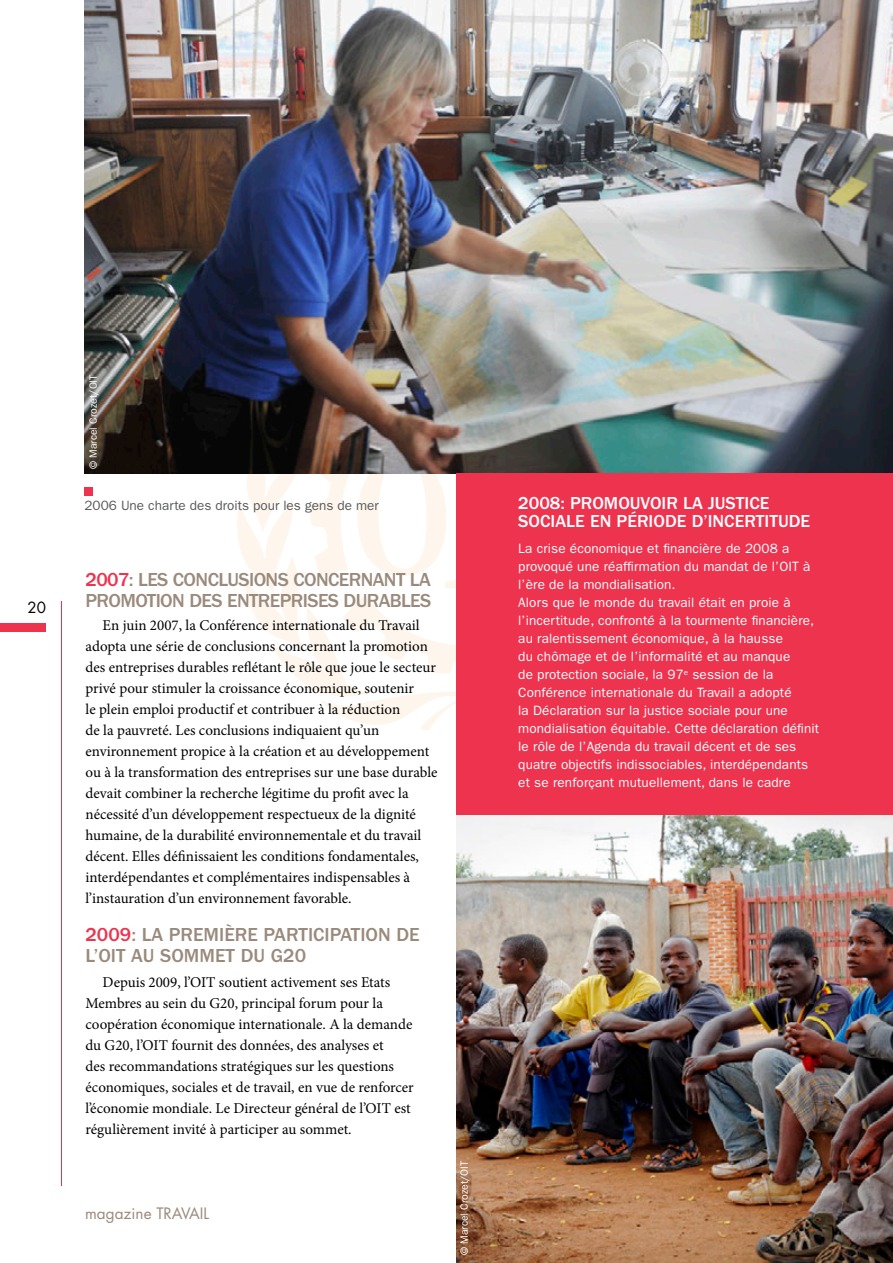
<style>
.page{position:relative;width:893px;height:1263px;background:#fff}
.page>*{position:absolute;margin:0;border:0;box-sizing:border-box;transform-origin:0 0}
.t1{font:500 19.5px/21px "ITC Franklin Gothic Std";letter-spacing:-.03em;color:#9a8a7c}
.t2{font:500 19.5px/21px "ITC Franklin Gothic Std";color:#9a8a7c}
.Title_box_white{font:500 18px/18px "ITC Franklin Gothic Std";color:#fff}
.t3{font:15.3px "Futura Std";color:#9a8a7c}
.t4{font:15px/21px "Minion Pro";color:#000}
.t5{font:15px "Futura Std";color:#000}
.box_white{font:13.5px/18px "ITC Franklin Gothic Std";letter-spacing:.01em;color:#fff}
.photo_caption{font:13.5px "ITC Franklin Gothic Std";color:#57595b}
.photo{font:10.5px "ITC Franklin Gothic Std";color:#fff}
.s1{color:#ee334f}
</style>
<div class="page">
<div style="left:0;top:623px;width:46px;height:8px;background:#ee334f"></div>
<hr style="left:61px;top:601px;width:1px;height:585px;background:#ee334f">
<svg style="left:237px;top:474px;width:219px;height:256px"></svg>
<img style="left:85px;top:0;width:808px;height:474px">
<div style="left:456px;top:474px;width:437px;height:342px;background:#ee334f"></div>
<img style="left:456px;top:816px;width:437px;height:447px">
<div style="left:85px;top:487px;width:8px;height:8px;background:#ee334f"></div>
<p class="t5" style="left:27px;top:597px;width:20px">20</p>
<p class="photo" style="left:87px;top:469px;width:96px;rotate:-90deg">© Marcel Crozet/OIT</p>
<p class="photo_caption" style="left:85px;top:498px;width:296px">2006 Une charte des droits pour les gens de mer</p>
<p class="t1" style="left:86px;top:569px;width:347px"><span class="s1">2007</span>: LES CONCLUSIONS CONCERNANT LA<br>PROMOTION DES ENTREPRISES DURABLES</p>
<p class="t4" style="left:86px;top:615px;width:354px;text-indent:17px">En juin 2007, la Conférence internationale du Travail adopta une série de conclusions concernant la promotion des entreprises durables reflétant le rôle que joue le secteur privé pour stimuler la croissance économique, soutenir<br>le plein emploi productif et contribuer à la réduction<br>de la pauvreté. Les conclusions indiquaient qu’un environnement propice à la création et au développement ou à la transformation des entreprises sur une base durable devait combiner la recherche légitime du profit avec la nécessité d’un développement respectueux de la dignité humaine, de la durabilité environnementale et du travail décent. Elles définissaient les conditions fondamentales, interdépendantes et complémentaires indispensables à l’instauration d’un environnement favorable.</p>
<p class="t2" style="left:86px;top:924px;width:336px"><span class="s1">2009</span>: LA PREMIÈRE PARTICIPATION DE<br>L’OIT AU SOMMET DU G20</p>
<p class="t4" style="left:86px;top:972px;width:330px;text-indent:17px">Depuis 2009, l’OIT soutient activement ses Etats Membres au sein du G20, principal forum pour la coopération économique internationale. A la demande du G20, l’OIT fournit des données, des analyses et<br>des recommandations stratégiques sur les questions économiques, sociales et de travail, en vue de renforcer l’économie mondiale. Le Directeur général de l’OIT est régulièrement invité à participer au sommet.</p>
<p class="t3" style="left:85px;top:1204px;width:126px">magazine TRAVAIL</p>
<p class="photo" style="left:458px;top:1255px;width:96px;rotate:-90deg">© Marcel Crozet/OIT</p>
<p class="Title_box_white" style="left:518px;top:494px;width:294px">2008: PROMOUVOIR LA JUSTICE<br>SOCIALE EN PÉRIODE D’INCERTITUDE</p>
<p class="box_white" style="left:518px;top:540px;width:294px">La crise économique et financière de 2008 a provoqué une réaffirmation du mandat de l’OIT à l’ère de la mondialisation.</p>
<p class="box_white" style="left:518px;top:594px;width:302px">Alors que le monde du travail était en proie à l’incertitude, confronté à la tourmente financière, au ralentissement économique, à la hausse<br>du chômage et de l’informalité et au manque<br>de protection sociale, la 97<sup>e</sup> session de la Conférence internationale du Travail a adopté<br>la Déclaration sur la justice sociale pour une mondialisation équitable. Cette déclaration définit le rôle de l’Agenda du travail décent et de ses quatre objectifs indissociables, interdépendants et se renforçant mutuellement, dans le cadre</p>
</div>
